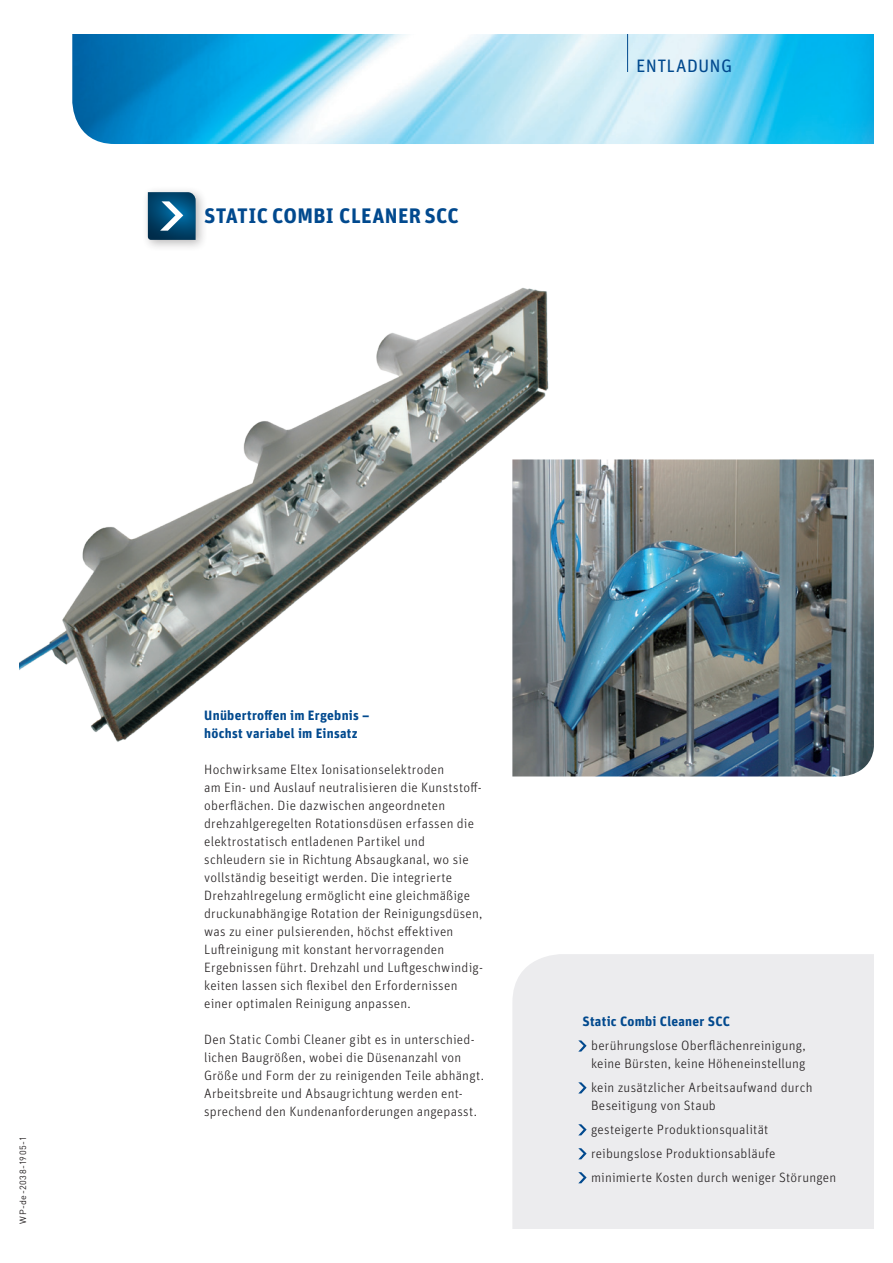
<style>
.page{position:relative;width:893px;height:1263px;background:#fff}
.page>*{position:absolute;margin:0;border:0;box-sizing:border-box;transform-origin:0 0}
.t1{font:700 21px "Unit OT";letter-spacing:.015em;color:#01498e}
.t2{font:18px "Unit OT";letter-spacing:.02em;color:#01498e}
.t3{font:300 13.5px/18px "Unit OT";letter-spacing:.015em;color:#231f20}
.t4{font:700 13.5px/18px "Unit OT";letter-spacing:.02em;color:#01498e}
.t5{font:9px "DIN Pro";letter-spacing:.065em;color:#231f20}
</style>
<div class="page">
<img style="left:72px;top:34px;width:802px;height:110px">
<hr style="left:627px;top:0;width:1px;height:72px;background:#01498e">
<div style="left:512px;top:954px;width:362px;height:275px;background:#ececee"></div>
<img style="left:512px;top:459px;width:362px;height:317px">
<img style="left:19px;top:288px;width:617px;height:485px">
<div style="left:142px;top:186px;width:66px;height:66px;background:#231f20;opacity:.3"></div>
<svg style="left:148px;top:192px;width:48px;height:48px;background:#1d5c80"></svg>
<svg style="left:578px;top:1040px;width:9px;height:11px"></svg>
<svg style="left:578px;top:1082px;width:9px;height:11px"></svg>
<svg style="left:578px;top:1124px;width:9px;height:11px"></svg>
<svg style="left:578px;top:1148px;width:9px;height:11px"></svg>
<svg style="left:578px;top:1172px;width:9px;height:11px"></svg>
<div style="left:0;top:0;width:893px;height:34px;background:#fff"></div>
<h1 class="t1" style="left:204px;top:202px;width:256px">STATIC COMBI CLEANER SCC</h1>
<h2 class="t2" style="left:636px;top:54px;width:98px">ENTLADUNG</h2>
<p class="t5" style="left:17px;top:1224px;width:89px;rotate:-90deg">WP-de-2038-1905-1</p>
<p class="t4" style="left:204px;top:706px;width:167px">Unübertroffen im Ergebnis – höchst variabel im Einsatz</p>
<p class="t3" style="left:204px;top:760px;width:280px">Hochwirksame Eltex Ionisationselektroden<br>am Ein- und Auslauf neutralisieren die Kunststoff&shy;oberflächen. Die dazwischen angeordneten drehzahlgeregelten Rotationsdüsen erfassen die elektrostatisch entladenen Partikel und schleudern sie in Richtung Absaugkanal, wo sie vollständig beseitigt werden. Die integrierte Drehzahlregelung ermöglicht eine gleichmäßige druckunabhängige Rotation der Reinigungsdüsen, was zu einer pulsierenden, höchst effektiven Luftreinigung mit konstant hervorragenden Ergebnissen führt. Drehzahl und Luftgeschwindig&shy;keiten lassen sich flexibel den Erfordernissen einer optimalen Reinigung anpassen.</p>
<p class="t3" style="left:204px;top:1030px;width:281px">Den Static Combi Cleaner gibt es in unterschied&shy;lichen Baugrößen, wobei die Düsenanzahl von Größe und Form der zu reinigenden Teile abhängt.<br>Arbeitsbreite und Absaugrichtung werden ent&shy;sprechend den Kundenanforderungen angepasst.</p>
<p class="t4" style="left:583px;top:1012px;width:149px">Static Combi Cleaner SCC</p>
<p class="t3" style="left:591px;top:1036px;width:216px">berührungslose Oberflächenreinigung, keine Bürsten, keine Höheneinstellung</p>
<p class="t3" style="left:591px;top:1078px;width:223px">kein zusätzlicher Arbeitsaufwand durch<br>Beseitigung von Staub</p>
<p class="t3" style="left:591px;top:1117px;width:247px;line-height:24px">gesteigerte Produktionsqualität reibungslose Produktionsabläufe minimierte Kosten durch weniger Störungen</p>
</div>
